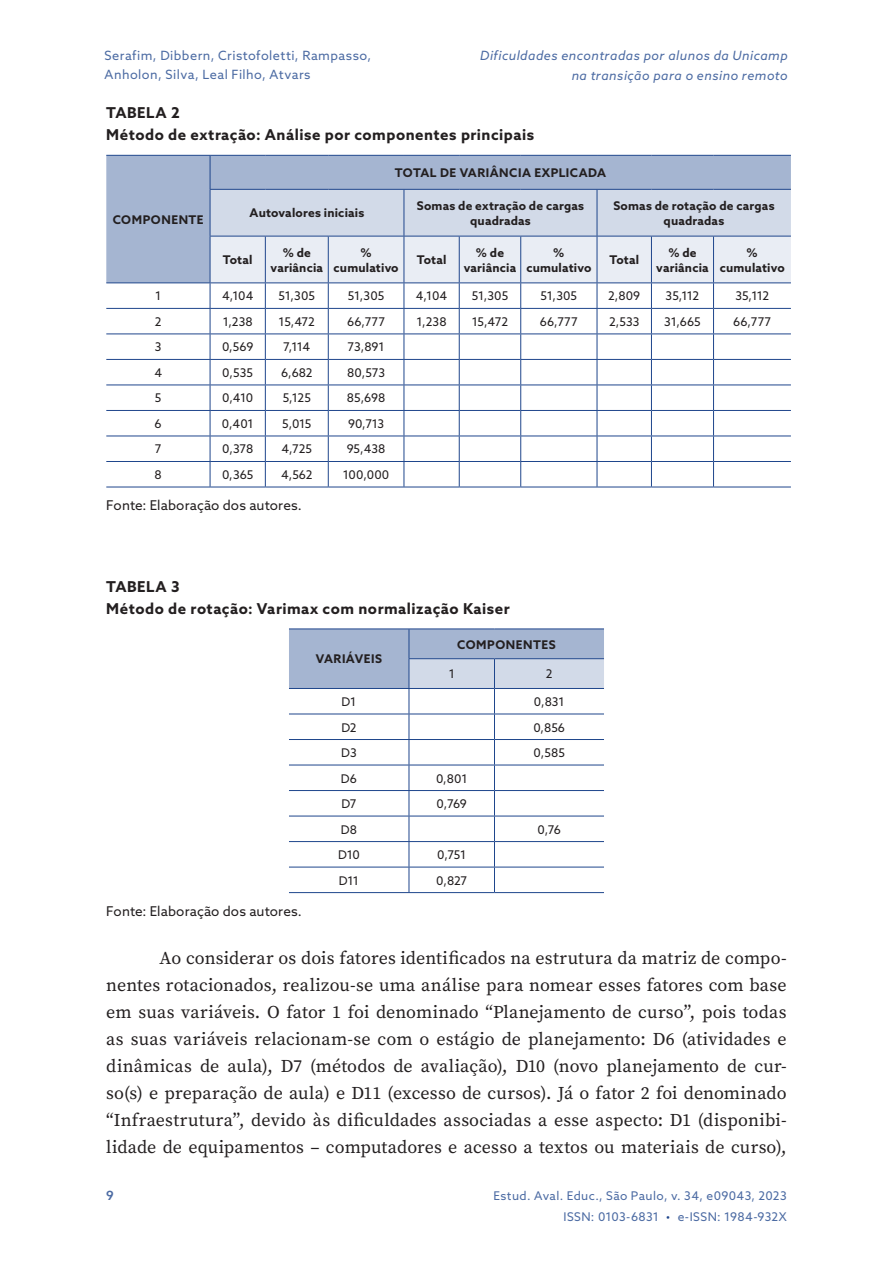
<style>
.page{position:relative;width:893px;height:1263px;background:#fff}
.page>*{position:absolute;margin:0;border:0;box-sizing:border-box;transform-origin:0 0}
.texto_geral{font:18px/27px "Source Serif Pro";letter-spacing:.005em;color:#231f20;text-align:justify}
.titulos_tab__fig2{font:700 15px "Azo Sans";letter-spacing:.035em;color:#231f20}
.titulos_tab__fig1{font:700 15px "Azo Sans";letter-spacing:.04em;color:#231f20}
.fonte_tab__fig{font:13.5px "Azo Sans";letter-spacing:.005em;color:#231f20}
.t1{font:12.75px/19.5px "Azo Sans";letter-spacing:.035em;color:#4c6ba3}
.t2{font:italic 12.75px/19.5px "Azo Sans";letter-spacing:.035em;color:#4c6ba3;text-align:right}
.t3{font:500 12.75px "Azo Sans";color:#4c6ba3}
.tabela_texto{font:12px "Azo Sans";letter-spacing:-.005em;color:#231f20}
.tabela_texto-2{font:700 12px/15px "Azo Sans";letter-spacing:.015em;color:#231f20;text-align:center}
.t4{font:12px/21px "Azo Sans";letter-spacing:.035em;color:#4c6ba3;text-align:right}
.tabela_titulo{font:700 12px "Azo Sans";letter-spacing:.04em;color:#231f20}
.s1{color:#1f468c}
</style>
<div class="page">
<div style="left:106px;top:156px;width:685px;height:126px;background:#a5b5d1"></div>
<hr style="left:106px;top:155px;width:104px;height:1px;background:#1f468c">
<hr style="left:210px;top:155px;width:55px;height:1px;background:#1f468c">
<hr style="left:210px;top:156px;width:1px;height:33px;background:#1f468c">
<hr style="left:265px;top:155px;width:63px;height:1px;background:#1f468c">
<hr style="left:328px;top:155px;width:76px;height:1px;background:#1f468c">
<hr style="left:404px;top:155px;width:55px;height:1px;background:#1f468c">
<hr style="left:459px;top:155px;width:62px;height:1px;background:#1f468c">
<hr style="left:521px;top:155px;width:76px;height:1px;background:#1f468c">
<hr style="left:597px;top:155px;width:54px;height:1px;background:#1f468c">
<hr style="left:651px;top:155px;width:62px;height:1px;background:#1f468c">
<hr style="left:713px;top:155px;width:78px;height:1px;background:#1f468c">
<hr style="left:106px;top:282px;width:104px;height:1px;background:#1f468c">
<hr style="left:106px;top:308px;width:104px;height:1px;background:#1f468c">
<hr style="left:106px;top:334px;width:104px;height:1px;background:#1f468c">
<hr style="left:106px;top:359px;width:104px;height:1px;background:#1f468c">
<hr style="left:106px;top:385px;width:104px;height:1px;background:#1f468c">
<hr style="left:106px;top:410px;width:104px;height:1px;background:#1f468c">
<hr style="left:106px;top:436px;width:104px;height:1px;background:#1f468c">
<hr style="left:106px;top:461px;width:104px;height:1px;background:#1f468c">
<svg style="left:210px;top:189px;width:581px;height:298px"></svg>
<hr style="left:106px;top:487px;width:104px;height:1px;background:#1f468c">
<hr style="left:210px;top:487px;width:55px;height:1px;background:#1f468c">
<hr style="left:265px;top:487px;width:63px;height:1px;background:#1f468c">
<hr style="left:328px;top:487px;width:76px;height:1px;background:#1f468c">
<hr style="left:404px;top:487px;width:55px;height:1px;background:#1f468c">
<hr style="left:459px;top:487px;width:62px;height:1px;background:#1f468c">
<hr style="left:521px;top:487px;width:76px;height:1px;background:#1f468c">
<hr style="left:597px;top:487px;width:54px;height:1px;background:#1f468c">
<hr style="left:651px;top:487px;width:62px;height:1px;background:#1f468c">
<hr style="left:713px;top:487px;width:78px;height:1px;background:#1f468c">
<hr style="left:289px;top:628px;width:120px;height:1px;background:#1f468c">
<hr style="left:409px;top:628px;width:85px;height:1px;background:#1f468c">
<hr style="left:494px;top:628px;width:110px;height:1px;background:#1f468c">
<svg style="left:289px;top:629px;width:315px;height:263px"></svg>
<hr style="left:289px;top:892px;width:120px;height:1px;background:#1f468c">
<hr style="left:409px;top:892px;width:85px;height:1px;background:#1f468c">
<hr style="left:494px;top:892px;width:110px;height:1px;background:#1f468c">
<p class="t1" style="left:105px;top:45px;width:268px">Serafim, Dibbern, Cristofoletti, Rampasso,<br>Anholon, Silva, Leal Filho, Atvars</p>
<p class="t2" style="left:480px;top:46px;width:309px">Dificuldades encontradas por alunos da Unicamp na transição para o ensino remoto</p>
<p class="titulos_tab__fig1" style="left:106px;top:103px;width:75px">TABELA 2</p>
<p class="titulos_tab__fig2" style="left:106px;top:125px;width:429px">Método de extração: Análise por componentes principais</p>
<p class="tabela_titulo" style="left:113px;top:212px;width:92px">COMPONENTE</p>
<p class="tabela_titulo" style="left:395px;top:165px;width:213px">TOTAL DE VARIÂNCIA EXPLICADA</p>
<p class="tabela_texto-2" style="left:250px;top:205px;width:116px">Autovalores iniciais</p>
<p class="tabela_texto-2" style="left:417px;top:198px;width:169px">Somas de extração de cargas quadradas</p>
<p class="tabela_texto-2" style="left:613px;top:198px;width:163px">Somas de rotação de cargas quadradas</p>
<p class="tabela_texto-2" style="left:223px;top:252px;width:31px">Total</p>
<p class="tabela_texto-2" style="left:271px;top:245px;width:54px">% de variância</p>
<p class="tabela_texto-2" style="left:334px;top:245px;width:67px">% cumulativo</p>
<p class="tabela_texto-2" style="left:417px;top:252px;width:31px">Total</p>
<p class="tabela_texto-2" style="left:464px;top:245px;width:54px">% de variância</p>
<p class="tabela_texto-2" style="left:526px;top:245px;width:67px">% cumulativo</p>
<p class="tabela_texto-2" style="left:609px;top:252px;width:31px">Total</p>
<p class="tabela_texto-2" style="left:656px;top:245px;width:54px">% de variância</p>
<p class="tabela_texto-2" style="left:720px;top:245px;width:67px">% cumulativo</p>
<p class="tabela_texto" style="left:155px;top:288px;width:8px">1</p>
<p class="tabela_texto" style="left:222px;top:288px;width:33px">4,104</p>
<p class="tabela_texto" style="left:279px;top:288px;width:38px">51,305</p>
<p class="tabela_texto" style="left:348px;top:288px;width:38px">51,305</p>
<p class="tabela_texto" style="left:416px;top:288px;width:33px">4,104</p>
<p class="tabela_texto" style="left:472px;top:288px;width:38px">51,305</p>
<p class="tabela_texto" style="left:541px;top:288px;width:38px">51,305</p>
<p class="tabela_texto" style="left:608px;top:288px;width:33px">2,809</p>
<p class="tabela_texto" style="left:666px;top:288px;width:35px">35,112</p>
<p class="tabela_texto" style="left:735px;top:288px;width:35px">35,112</p>
<p class="tabela_texto" style="left:155px;top:314px;width:8px">2</p>
<p class="tabela_texto" style="left:223px;top:314px;width:32px">1,238</p>
<p class="tabela_texto" style="left:279px;top:314px;width:38px">15,472</p>
<p class="tabela_texto" style="left:347px;top:314px;width:39px">66,777</p>
<p class="tabela_texto" style="left:417px;top:314px;width:32px">1,238</p>
<p class="tabela_texto" style="left:472px;top:314px;width:38px">15,472</p>
<p class="tabela_texto" style="left:540px;top:314px;width:39px">66,777</p>
<p class="tabela_texto" style="left:609px;top:314px;width:32px">2,533</p>
<p class="tabela_texto" style="left:664px;top:314px;width:38px">31,665</p>
<p class="tabela_texto" style="left:733px;top:314px;width:39px">66,777</p>
<p class="tabela_texto" style="left:155px;top:339px;width:8px">3</p>
<p class="tabela_texto" style="left:222px;top:339px;width:33px">0,569</p>
<p class="tabela_texto" style="left:283px;top:339px;width:28px">7,114</p>
<p class="tabela_texto" style="left:348px;top:339px;width:38px">73,891</p>
<p class="tabela_texto" style="left:154px;top:365px;width:9px">4</p>
<p class="tabela_texto" style="left:222px;top:365px;width:32px">0,535</p>
<p class="tabela_texto" style="left:281px;top:365px;width:33px">6,682</p>
<p class="tabela_texto" style="left:347px;top:365px;width:40px">80,573</p>
<p class="tabela_texto" style="left:155px;top:390px;width:8px">5</p>
<p class="tabela_texto" style="left:222px;top:390px;width:33px">0,410</p>
<p class="tabela_texto" style="left:283px;top:390px;width:30px">5,125</p>
<p class="tabela_texto" style="left:347px;top:390px;width:40px">85,698</p>
<p class="tabela_texto" style="left:155px;top:416px;width:9px">6</p>
<p class="tabela_texto" style="left:222px;top:416px;width:33px">0,401</p>
<p class="tabela_texto" style="left:282px;top:416px;width:31px">5,015</p>
<p class="tabela_texto" style="left:348px;top:416px;width:38px">90,713</p>
<p class="tabela_texto" style="left:155px;top:441px;width:8px">7</p>
<p class="tabela_texto" style="left:222px;top:441px;width:33px">0,378</p>
<p class="tabela_texto" style="left:281px;top:441px;width:32px">4,725</p>
<p class="tabela_texto" style="left:347px;top:441px;width:40px">95,438</p>
<p class="tabela_texto" style="left:155px;top:467px;width:9px">8</p>
<p class="tabela_texto" style="left:222px;top:467px;width:33px">0,365</p>
<p class="tabela_texto" style="left:281px;top:467px;width:33px">4,562</p>
<p class="tabela_texto" style="left:343px;top:467px;width:48px">100,000</p>
<p class="fonte_tab__fig" style="left:106px;top:496px;width:197px">Fonte: Elaboração dos autores.</p>
<p class="titulos_tab__fig1" style="left:106px;top:576px;width:75px">TABELA 3</p>
<p class="titulos_tab__fig2" style="left:106px;top:599px;width:405px">Método de rotação: Varimax com normalização Kaiser</p>
<p class="tabela_titulo" style="left:316px;top:651px;width:68px">VARIÁVEIS</p>
<p class="tabela_titulo" style="left:457px;top:636px;width:100px">COMPONENTES</p>
<p class="tabela_texto" style="left:449px;top:666px;width:8px">1</p>
<p class="tabela_texto" style="left:546px;top:666px;width:8px">2</p>
<p class="tabela_texto" style="left:342px;top:694px;width:16px">D1</p>
<p class="tabela_texto" style="left:534px;top:694px;width:32px">0,831</p>
<p class="tabela_texto" style="left:341px;top:719px;width:17px">D2</p>
<p class="tabela_texto" style="left:533px;top:719px;width:33px">0,856</p>
<p class="tabela_texto" style="left:341px;top:745px;width:17px">D3</p>
<p class="tabela_texto" style="left:534px;top:745px;width:33px">0,585</p>
<p class="tabela_texto" style="left:341px;top:770px;width:18px">D6</p>
<p class="tabela_texto" style="left:436px;top:770px;width:33px">0,801</p>
<p class="tabela_texto" style="left:341px;top:796px;width:17px">D7</p>
<p class="tabela_texto" style="left:437px;top:796px;width:32px">0,769</p>
<p class="tabela_texto" style="left:341px;top:821px;width:18px">D8</p>
<p class="tabela_texto" style="left:537px;top:821px;width:25px">0,76</p>
<p class="tabela_texto" style="left:338px;top:847px;width:23px">D10</p>
<p class="tabela_texto" style="left:437px;top:847px;width:31px">0,751</p>
<p class="tabela_texto" style="left:339px;top:872px;width:22px">D11</p>
<p class="tabela_texto" style="left:436px;top:872px;width:32px">0,827</p>
<p class="fonte_tab__fig" style="left:106px;top:902px;width:197px">Fonte: Elaboração dos autores.</p>
<p class="texto_geral" style="left:106px;top:944px;width:682px;text-indent:53px">Ao considerar os dois fatores identificados na estrutura da matriz de compo&shy;nentes rotacionados, realizou-se uma análise para nomear esses fatores com base em suas variáveis. O fator 1 foi denominado “Planejamento de curso”, pois todas as suas variáveis relacionam-se com o estágio de planejamento: D6 (atividades e dinâmicas de aula), D7 (métodos de avaliação), D10 (novo planejamento de cur&shy;so(s) e preparação de aula) e D11 (excesso de cursos). Já o fator 2 foi denominado “Infraestrutura”, devido às dificuldades associadas a esse aspecto: D1 (disponibi&shy;lidade de equipamentos – computadores e acesso a textos ou materiais de curso),</p>
<p class="t3" style="left:106px;top:1187px;width:9px">9</p>
<p class="t4" style="left:494px;top:1185px;width:295px">Estud. Aval. Educ., São Paulo, v. 34, e09043, 2023<br>ISSN: 0103-6831 <span class="s1">•</span> e-ISSN: 1984-932X</p>
</div>
